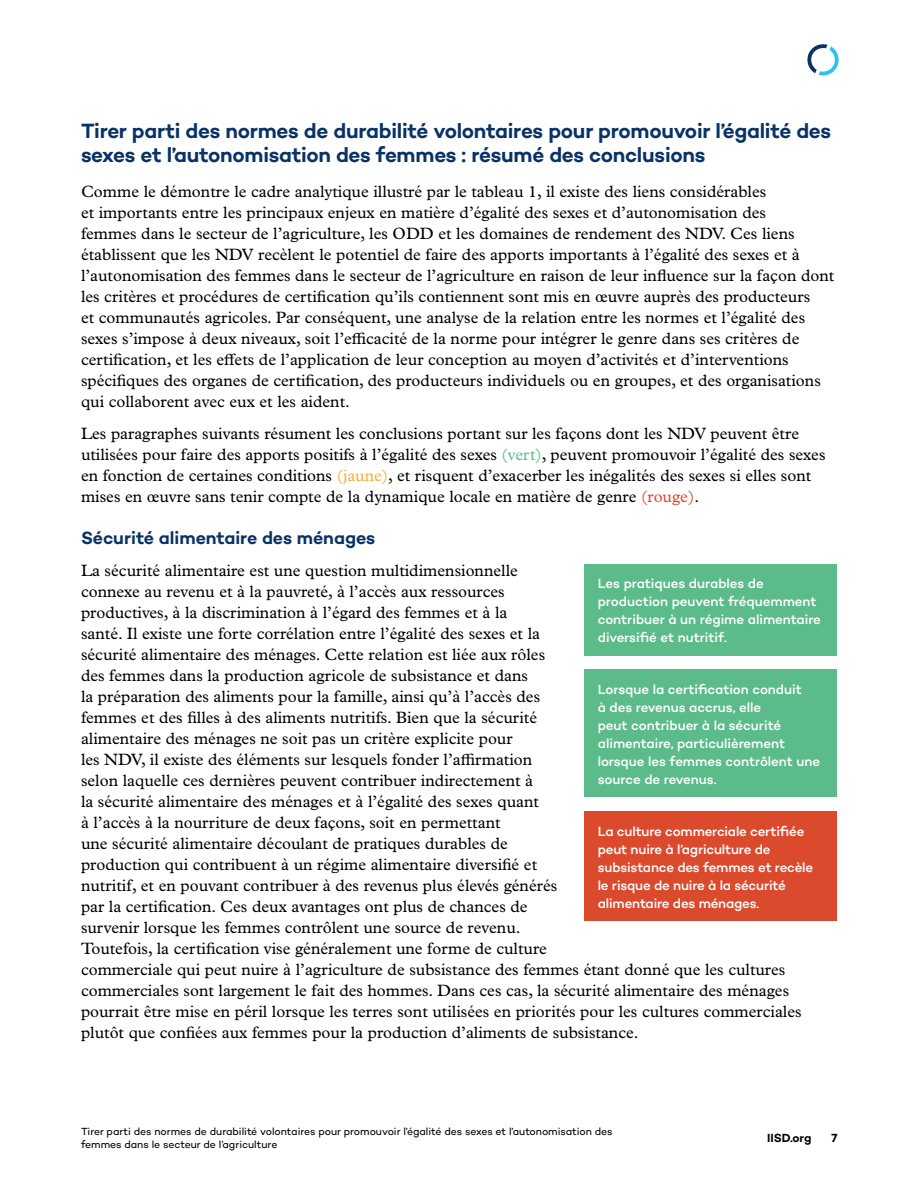
<style>
.page{position:relative;width:918px;height:1188px;background:#fff}
.page>*{position:absolute;margin:0;border:0;box-sizing:border-box;transform-origin:0 0}
.t1{font:600 21px/24px "Campton";letter-spacing:-.015em;color:#093266}
.t2{font:600 18px "Campton";letter-spacing:-.005em;color:#093266}
.t3{font:16.5px/21px "Plantin MT Pro";color:#000}
.t4{font:500 13.5px/18px "Campton";letter-spacing:-.01em;color:#fff}
.t5{font:600 12px "Campton";letter-spacing:-.005em;color:#000}
.t6{font:10.5px/13.5px "Campton";letter-spacing:-.005em;color:#000}
.s1{color:#5bbc8a}
.s2{color:#f1b039}
.s3{color:#dc4a2e}
</style>
<div class="page">
<svg style="left:807px;top:44px;width:32px;height:32px"></svg>
<div style="left:584px;top:564px;width:253px;height:92px;background:#5bbc8a"></div>
<div style="left:584px;top:670px;width:253px;height:127px;background:#5bbc8a"></div>
<div style="left:584px;top:811px;width:253px;height:110px;background:#dc4a2e"></div>
<p class="t1" style="left:81px;top:119px;width:752px">Tirer parti des normes de durabilité volontaires pour promouvoir l’égalité des sexes et l’autonomisation des femmes : résumé des conclusions</p>
<p class="t3" style="left:81px;top:181px;width:755px">Comme le démontre le cadre analytique illustré par le tableau 1, il existe des liens considérables<br>et importants entre les principaux enjeux en matière d’égalité des sexes et d’autonomisation des<br>femmes dans le secteur de l’agriculture, les ODD et les domaines de rendement des NDV. Ces liens établissent que les NDV recèlent le potentiel de faire des apports importants à l’égalité des sexes et à l’autonomisation des femmes dans le secteur de l’agriculture en raison de leur influence sur la façon dont les critères et procédures de certification qu’ils contiennent sont mis en œuvre auprès des producteurs<br>et communautés agricoles. Par conséquent, une analyse de la relation entre les normes et l’égalité des sexes s’impose à deux niveaux, soit l’efficacité de la norme pour intégrer le genre dans ses critères de certification, et les effets de l’application de leur conception au moyen d’activités et d’interventions spécifiques des organes de certification, des producteurs individuels ou en groupes, et des organisations qui collaborent avec eux et les aident.</p>
<p class="t3" style="left:81px;top:423px;width:746px">Les paragraphes suivants résument les conclusions portant sur les façons dont les NDV peuvent être utilisées pour faire des apports positifs à l’égalité des sexes <span class="s1">(vert)</span>, peuvent promouvoir l’égalité des sexes en fonction de certaines conditions <span class="s2">(jaune)</span>, et risquent d’exacerber les inégalités des sexes si elles sont mises en œuvre sans tenir compte de la dynamique locale en matière de genre <span class="s3">(rouge)</span>.</p>
<p class="t2" style="left:81px;top:527px;width:296px">Sécurité alimentaire des ménages</p>
<p class="t3" style="left:81px;top:560px;width:722px">La sécurité alimentaire est une question multidimensionnelle<br>connexe au revenu et à la pauvreté, à l’accès aux ressources<br>productives, à la discrimination à l’égard des femmes et à la<br>santé. Il existe une forte corrélation entre l’égalité des sexes et la<br>sécurité alimentaire des ménages. Cette relation est liée aux rôles<br>des femmes dans la production agricole de subsistance et dans<br>la préparation des aliments pour la famille, ainsi qu’à l’accès des<br>femmes et des filles à des aliments nutritifs. Bien que la sécurité<br>alimentaire des ménages ne soit pas un critère explicite pour<br>les NDV, il existe des éléments sur lesquels fonder l’affirmation<br>selon laquelle ces dernières peuvent contribuer indirectement à<br>la sécurité alimentaire des ménages et à l’égalité des sexes quant<br>à l’accès à la nourriture de deux façons, soit en permettant<br>une sécurité alimentaire découlant de pratiques durables de<br>production qui contribuent à un régime alimentaire diversifié et<br>nutritif, et en pouvant contribuer à des revenus plus élevés générés<br>par la certification. Ces deux avantages ont plus de chances de<br>survenir lorsque les femmes contrôlent une source de revenu.<br>Toutefois, la certification vise généralement une forme de culture<br>commerciale qui peut nuire à l’agriculture de subsistance des femmes étant donné que les cultures commerciales sont largement le fait des hommes. Dans ces cas, la sécurité alimentaire des ménages pourrait être mise en péril lorsque les terres sont utilisées en priorités pour les cultures commerciales plutôt que confiées aux femmes pour la production d’aliments de subsistance.</p>
<p class="t4" style="left:598px;top:574px;width:225px">Les pratiques durables de production peuvent fréquemment contribuer à un régime alimentaire diversifié et nutritif.</p>
<p class="t4" style="left:598px;top:680px;width:224px">Lorsque la certification conduit<br>à des revenus accrus, elle<br>peut contribuer à la sécurité alimentaire, particulièrement lorsque les femmes contrôlent une source de revenus.</p>
<p class="t4" style="left:598px;top:822px;width:217px">La culture commerciale certifiée peut nuire à l’agriculture de subsistance des femmes et recèle le risque de nuire à la sécurité alimentaire des ménages.</p>
<p class="t6" style="left:81px;top:1124px;width:533px">Tirer parti des normes de durabilité volontaires pour promouvoir l’égalité des sexes et l’autonomisation des femmes dans le secteur de l’agriculture</p>
<p class="t5" style="left:767px;top:1130px;width:46px">IISD.org</p>
<p class="t5" style="left:832px;top:1130px;width:8px">7</p>
</div>
